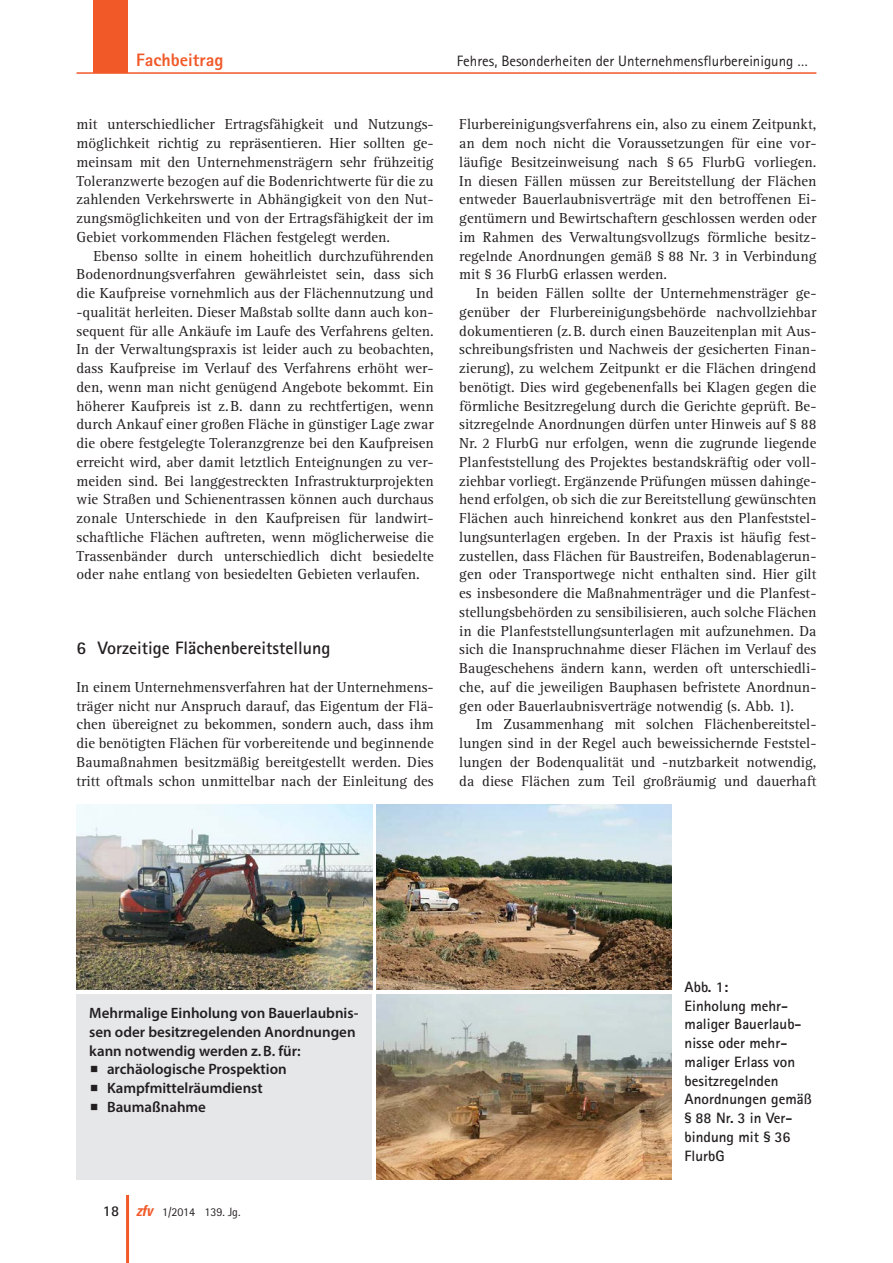
<style>
.page{position:relative;width:893px;height:1263px;background:#fff}
.page>*{position:absolute;margin:0;border:0;box-sizing:border-box;transform-origin:0 0}
._11_titel_1{font:700 18px "Rotis Sans Serif";color:#231f20}
.t1{font:800 18px "Rotis Sans Serif";color:#f15929}
._01_normal{font:15px/18.8px "Rotis Serif";color:#231f20;text-align:justify}
._01_normal_oEZ_AA{font:15px/18.8px "Rotis Serif";color:#231f20;text-align:justify}
.t2{font:600 15px/18.8px "Myriad Pro";color:#231f20}
._05_abb{font:700 15px/18.8px "Rotis Sans Serif";color:#231f20}
.t3{font:15px "Rotis Sans Serif";color:#231f20}
.t4{font:12px "Rotis Sans Serif";color:#231f20}
.s1{font-weight:700;font-size:15px}
.s2{font-family:"Univers";font-weight:700;font-style:italic;font-stretch:condensed;font-size:15px;color:#f15929}
</style>
<div class="page">
<div style="left:94px;top:0;width:34px;height:72px;background:#f15929"></div>
<hr style="left:77px;top:72px;width:739px;height:2px;background:#f15929">
<hr style="left:126px;top:1195px;width:3px;height:68px;background:#f15929">
<img style="left:77px;top:804px;width:295px;height:186px">
<img style="left:376px;top:804px;width:296px;height:186px">
<img style="left:376px;top:994px;width:296px;height:185px">
<div style="left:77px;top:994px;width:295px;height:185px;background:#e6e7e9"></div>
<p class="t1" style="left:136px;top:48px;width:89px">Fachbeitrag</p>
<p class="t3" style="left:457px;top:52px;width:353px">Fehres, Besonderheiten der Unternehmensflurbereinigung …</p>
<p class="_01_normal" style="left:77px;top:115px;width:359px">mit unterschiedlicher Ertragsfähigkeit und Nutzungs&shy;möglichkeit richtig zu repräsentieren. Hier sollten ge&shy;meinsam mit den Unternehmensträgern sehr frühzeitig Toleranzwerte bezogen auf die Bodenrichtwerte für die zu zahlenden Verkehrswerte in Abhängigkeit von den Nut&shy;zungsmöglichkeiten und von der Ertragsfähigkeit der im Gebiet vorkommenden Flächen festgelegt werden.</p>
<p class="_01_normal" style="left:77px;top:247px;width:359px;text-indent:17px">Ebenso sollte in einem hoheitlich durchzuführenden Bodenordnungsverfahren gewährleistet sein, dass sich die Kaufpreise vornehmlich aus der Flächennutzung und -qualität herleiten. Dieser Maßstab sollte dann auch kon&shy;sequent für alle Ankäufe im Laufe des Verfahrens gelten.<br>In der Verwaltungspraxis ist leider auch zu beobachten, dass Kaufpreise im Verlauf des Verfahrens erhöht wer&shy;den, wenn man nicht genügend Angebote bekommt. Ein höherer Kaufpreis ist z.B. dann zu rechtfertigen, wenn durch Ankauf einer großen Fläche in günstiger Lage zwar die obere festgelegte Toleranzgrenze bei den Kaufpreisen erreicht wird, aber damit letztlich Enteignungen zu ver&shy;meiden sind. Bei langgestreckten Infrastrukturprojekten wie Straßen und Schienentrassen können auch durchaus zonale Unterschiede in den Kaufpreisen für landwirt&shy;schaftliche Flächen auftreten, wenn möglicherweise die Trassenbänder durch unterschiedlich dicht besiedelte oder nahe entlang von besiedelten Gebieten verlaufen.</p>
<p class="_11_titel_1" style="left:77px;top:637px;width:255px">6 Vorzeitige Flächenbereitstellung</p>
<p class="_01_normal_oEZ_AA" style="left:77px;top:678px;width:359px">In einem Unternehmensverfahren hat der Unternehmens&shy;träger nicht nur Anspruch darauf, das Eigentum der Flä&shy;chen übereignet zu bekommen, sondern auch, dass ihm die benötigten Flächen für vorbereitende und beginnende Baumaßnahmen besitzmäßig bereitgestellt werden. Dies tritt oftmals schon unmittelbar nach der Einleitung des</p>
<p class="_01_normal_oEZ_AA" style="left:459px;top:115px;width:359px">Flurbereinigungsverfahrens ein, also zu einem Zeitpunkt, an dem noch nicht die Voraussetzungen für eine vor&shy;läufige Besitzeinweisung nach § 65 FlurbG vorliegen.<br>In diesen Fällen müssen zur Bereitstellung der Flächen entweder Bauerlaubnisverträge mit den betroffenen Ei&shy;gentümern und Bewirtschaftern geschlossen werden oder im Rahmen des Verwaltungsvollzugs förmliche besitz&shy;regelnde Anordnungen gemäß § 88 Nr. 3 in Verbindung mit § 36 FlurbG erlassen werden.</p>
<p class="_01_normal" style="left:459px;top:284px;width:359px;text-indent:17px">In beiden Fällen sollte der Unternehmensträger ge&shy;genüber der Flurbereinigungsbehörde nachvollziehbar dokumentieren (z.B. durch einen Bauzeitenplan mit Aus&shy;schreibungsfristen und Nachweis der gesicherten Finan&shy;zierung), zu welchem Zeitpunkt er die Flächen dringend benötigt. Dies wird gegebenenfalls bei Klagen gegen die förmliche Besitzregelung durch die Gerichte geprüft. Be&shy;sitzregelnde Anordnungen dürfen unter Hinweis auf § 88<br>Nr. 2 FlurbG nur erfolgen, wenn die zugrunde liegende Planfeststellung des Projektes bestandskräftig oder voll&shy;ziehbar vorliegt. Ergänzende Prüfungen müssen dahinge&shy;hend erfolgen, ob sich die zur Bereitstellung gewünschten Flächen auch hinreichend konkret aus den Planfeststel&shy;lungsunterlagen ergeben. In der Praxis ist häufig fest&shy;zustellen, dass Flächen für Baustreifen, Bodenablagerun&shy;gen oder Transportwege nicht enthalten sind. Hier gilt es insbesondere die Maßnahmenträger und die Planfest&shy;stellungsbehörden zu sensibilisieren, auch solche Flächen in die Planfeststellungsunterlagen mit aufzunehmen. Da sich die Inanspruchnahme dieser Flächen im Verlauf des Baugeschehens ändern kann, werden oft unterschiedli&shy;che, auf die jeweiligen Bauphasen befristete Anordnun&shy;gen oder Bauerlaubnisverträge notwendig (s. Abb. 1).</p>
<p class="_01_normal" style="left:459px;top:715px;width:359px;text-indent:17px">Im Zusammenhang mit solchen Flächenbereitstel&shy;lungen sind in der Regel auch beweissichernde Feststel&shy;lungen der Bodenqualität und -nutzbarkeit notwendig, da diese Flächen zum Teil großräumig und dauerhaft</p>
<p class="t2" style="left:89px;top:1003px;width:271px">Mehrmalige Einholung von Bauerlaubnis&shy;sen oder besitzregelenden Anordnungen kann notwendig werden z.B. für:</p>
<p class="t2" style="left:107px;top:1059px;width:181px">archäologische Prospektion</p>
<p class="t2" style="left:107px;top:1078px;width:157px">Kampfmittelräumdienst</p>
<p class="t2" style="left:107px;top:1097px;width:101px">Baumaßnahme</p>
<p class="t4" style="left:103px;top:1205px;width:139px"><span class="s1">18</span> <span class="s2">zfv</span> 1/2014 139. Jg.</p>
<p class="_05_abb" style="left:685px;top:977px;width:45px">Abb. 1:</p>
<p class="_05_abb" style="left:685px;top:996px;width:129px">Einholung mehr&shy;maliger Bauerlaub&shy;nisse oder mehr&shy;maliger Erlass von besitzregelnden<br>Anordnungen gemäß § 88 Nr. 3 in Ver&shy;bindung mit § 36<br>FlurbG</p>
</div>
